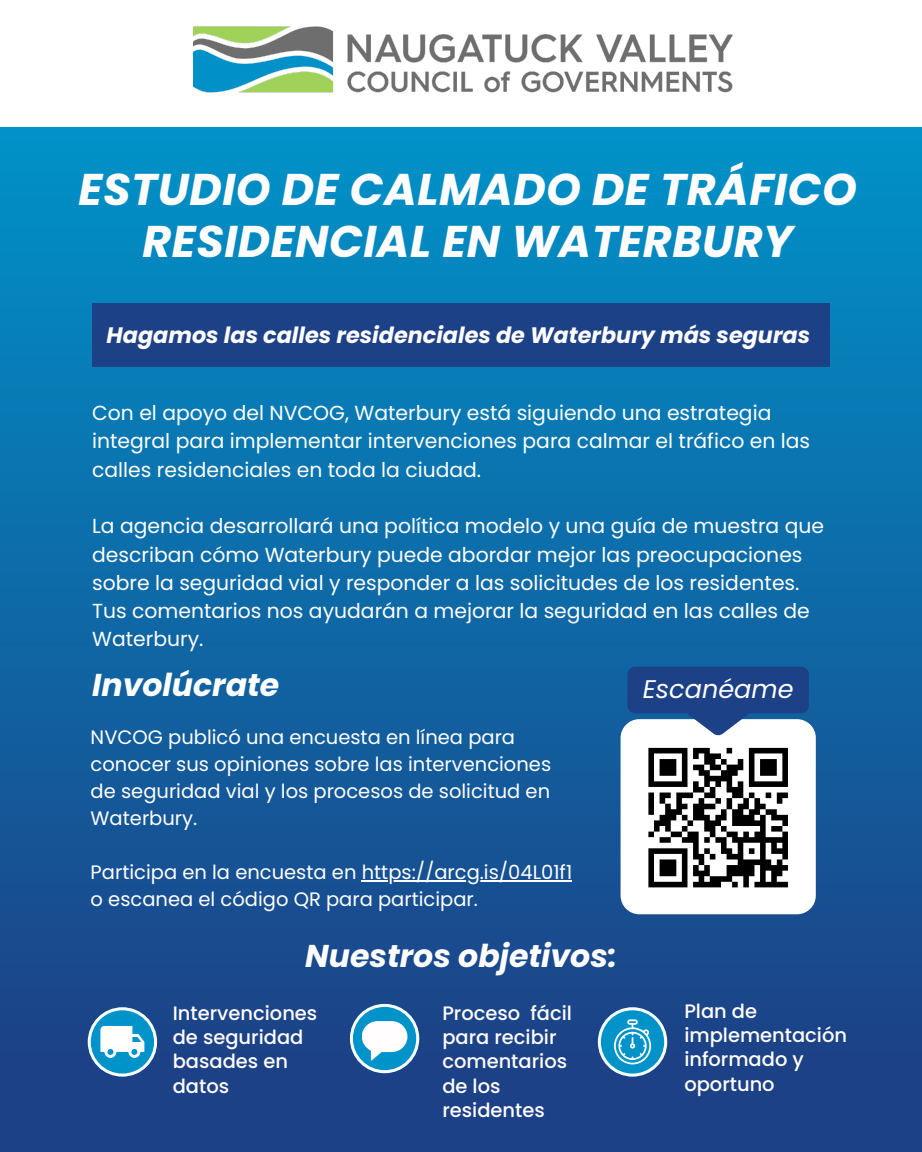
<style>
.page{position:relative;width:922px;height:1152px;background:#1d4186}
.page>*{position:absolute;margin:0;border:0;box-sizing:border-box;transform-origin:0 0}
.t1{font:italic 700 44.4px/51.9px "Poppins";letter-spacing:.01em;color:#fffdfd;text-align:center}
.t2{font:italic 700 31.52px "Poppins";color:#fffdfd}
.t3{font:italic 700 31.52px "Poppins";color:#fff}
.t4{font:italic 25.52px "Poppins";color:#fff}
.t5{font:italic 700 22.32px "Poppins";color:#fffdfd}
.t6{font:20.32px/28.3px "Poppins";color:#fff}
.t7{font:19.48px/27px "Poppins";color:#fff}
.t8{font:500 19.44px/24.3px "Poppins";color:#fffdfd}
</style>
<div class="page">
<div style="left:0;top:125px;width:922px;height:935px;background:linear-gradient(to bottom,#0093c9,#1c4186)"></div>
<div style="left:92px;top:303px;width:737px;height:64px;background:#1d4186"></div>
<svg style="left:88px;top:1007px;width:69px;height:70px"></svg>
<svg style="left:598px;top:1007px;width:69px;height:70px"></svg>
<svg style="left:350px;top:1004px;width:69px;height:69px"></svg>
<div style="left:0;top:0;width:922px;height:126px;background:#fff"></div>
<img style="left:193px;top:26px;width:539px;height:66px">
<hr style="left:362px;top:880px;width:210px;height:2px;background:#fff">
<svg style="left:620px;top:667px;width:195px;height:247px"></svg>
<div style="left:754px;top:882px;width:34px;height:5px;background:#000"></div>
<p class="t1" style="left:79px;top:164px;width:780px">ESTUDIO DE CALMADO DE TRÁFICO<br>RESIDENCIAL EN WATERBURY</p>
<h1 class="t5" style="left:107px;top:319px;width:705px">Hagamos las calles residenciales de Waterbury más seguras</h1>
<p class="t6" style="left:92px;top:399px;width:719px">Con el apoyo del NVCOG, Waterbury está siguiendo una estrategia integral para implementar intervenciones para calmar el tráfico en las calles residenciales en toda la ciudad.</p>
<p class="t6" style="left:92px;top:512px;width:733px">La agencia desarrollará una política modelo y una guía de muestra que describan cómo Waterbury puede abordar mejor las preocupaciones sobre la seguridad vial y responder a las solicitudes de los residentes.<br>Tus comentarios nos ayudarán a mejorar la seguridad en las calles de Waterbury.</p>
<p class="t3" style="left:92px;top:663px;width:189px">Involúcrate</p>
<h2 class="t4" style="left:643px;top:671px;width:152px">Escanéame</h2>
<h2 class="t7" style="left:91px;top:723px;width:462px">NVCOG publicó una encuesta en línea para conocer sus opiniones sobre las intervenciones de seguridad vial y los procesos de solicitud en Waterbury.</h2>
<p class="t7" style="left:91px;top:858px;width:483px">Participa en la encuesta en https://arcg.is/04L01f1</p>
<h3 class="t7" style="left:91px;top:885px;width:389px">o escanea el código QR para participar.</h3>
<h6 class="t2" style="left:305px;top:934px;width:313px">Nuestros objetivos:</h6>
<h4 class="t8" style="left:173px;top:1001px;width:146px">Intervenciones de seguridad basades en datos</h4>
<h5 class="t8" style="left:442px;top:1001px;width:131px">Proceso fácil para recibir comentarios de los residentes</h5>
<h5 class="t8" style="left:684px;top:999px;width:164px">Plan de implementación informado y oportuno</h5>
</div>
